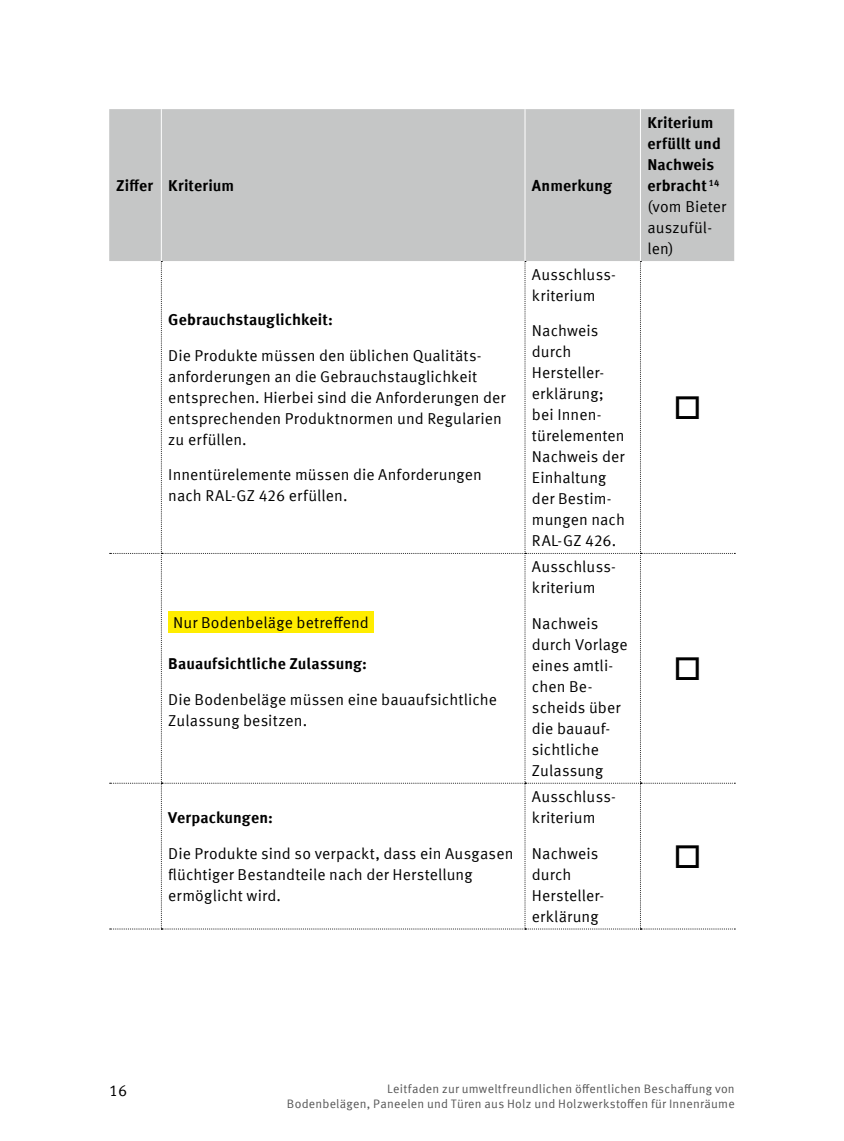
<style>
.page{position:relative;width:844px;height:1141px;background:#fff}
.page>*{position:absolute;margin:0;border:0;box-sizing:border-box;transform-origin:0 0}
.Tabelle{font:15.75px/21px "Meta Offc Norm";letter-spacing:.005em;color:#000}
.Tabelle-2{font:700 15.75px/21px "Meta Offc";letter-spacing:.005em;color:#000}
.t1{font:12.25px/14.7px "Meta Offc Norm";letter-spacing:.02em;color:#565656;text-align:right}
</style>
<div class="page">
<div style="left:109px;top:109px;width:625px;height:152px;background:#c5c6c6"></div>
<hr style="left:161px;top:109px;width:1px;height:152px;background:#fff">
<hr style="left:524px;top:109px;width:1px;height:152px;background:#fff">
<hr style="left:639px;top:109px;width:1px;height:152px;background:#fff">
<svg style="left:110px;top:261px;width:625px;height:669px"></svg>
<p class="Tabelle-2" style="left:116px;top:176px;width:38px">Ziffer</p>
<p class="Tabelle-2" style="left:168px;top:176px;width:67px">Kriterium</p>
<p class="Tabelle-2" style="left:532px;top:176px;width:82px">Anmerkung</p>
<p class="Tabelle-2" style="left:168px;top:309px;width:166px">Gebrauchstauglichkeit:</p>
<p class="Tabelle" style="left:168px;top:345px;width:338px">Die Produkte müssen den üblichen Qualitäts&shy;anforderungen an die Gebrauchstauglichkeit entsprechen. Hierbei sind die Anforderungen der entsprechenden Produktnormen und Regularien zu erfüllen.</p>
<p class="Tabelle" style="left:168px;top:465px;width:315px">Innentürelemente müssen die Anforderungen nach RAL-GZ 426 erfüllen.</p>
<p class="Tabelle" style="left:173px;top:612px;width:197px">Nur Bodenbeläge betreffend</p>
<p class="Tabelle-2" style="left:168px;top:653px;width:200px">Bauaufsichtliche Zulassung:</p>
<p class="Tabelle" style="left:168px;top:689px;width:330px">Die Bodenbeläge müssen eine bauaufsichtliche<br>Zulassung besitzen.</p>
<p class="Tabelle-2" style="left:168px;top:808px;width:106px">Verpackungen:</p>
<p class="Tabelle" style="left:168px;top:843px;width:346px">Die Produkte sind so verpackt, dass ein Ausgasen flüchtiger Bestandteile nach der Herstellung ermöglicht wird.</p>
<p class="Tabelle" style="left:532px;top:264px;width:85px">Ausschluss&shy;kriterium</p>
<p class="Tabelle" style="left:532px;top:321px;width:95px">Nachweis durch<br>Hersteller&shy;erklärung; bei Innen&shy;türelementen<br>Nachweis der<br>Einhaltung der Bestim&shy;mungen nach<br>RAL-GZ 426.</p>
<p class="Tabelle" style="left:532px;top:557px;width:85px">Ausschluss&shy;kriterium</p>
<p class="Tabelle" style="left:532px;top:614px;width:97px">Nachweis durch Vorlage eines amtli&shy;chen Be&shy;scheids über die bauauf&shy;sichtliche<br>Zulassung</p>
<p class="Tabelle" style="left:532px;top:787px;width:85px">Ausschluss&shy;kriterium</p>
<p class="Tabelle" style="left:532px;top:843px;width:72px">Nachweis durch<br>Hersteller&shy;erklärung</p>
<p class="Tabelle-2" style="left:647px;top:113px;width:75px">Kriterium erfüllt und<br>Nachweis erbracht <sup>14</sup></p>
<p class="Tabelle" style="left:647px;top:197px;width:80px">(vom Bieter auszufül&shy;len)</p>
<p class="Tabelle" style="left:109px;top:1080px;width:19px">16</p>
<p class="t1" style="left:287px;top:1082px;width:449px">Leitfaden zur umweltfreundlichen öffentlichen Beschaffung von<br>Bodenbelägen, Paneelen und Türen aus Holz und Holzwerkstoffen für Innenräume</p>
</div>
